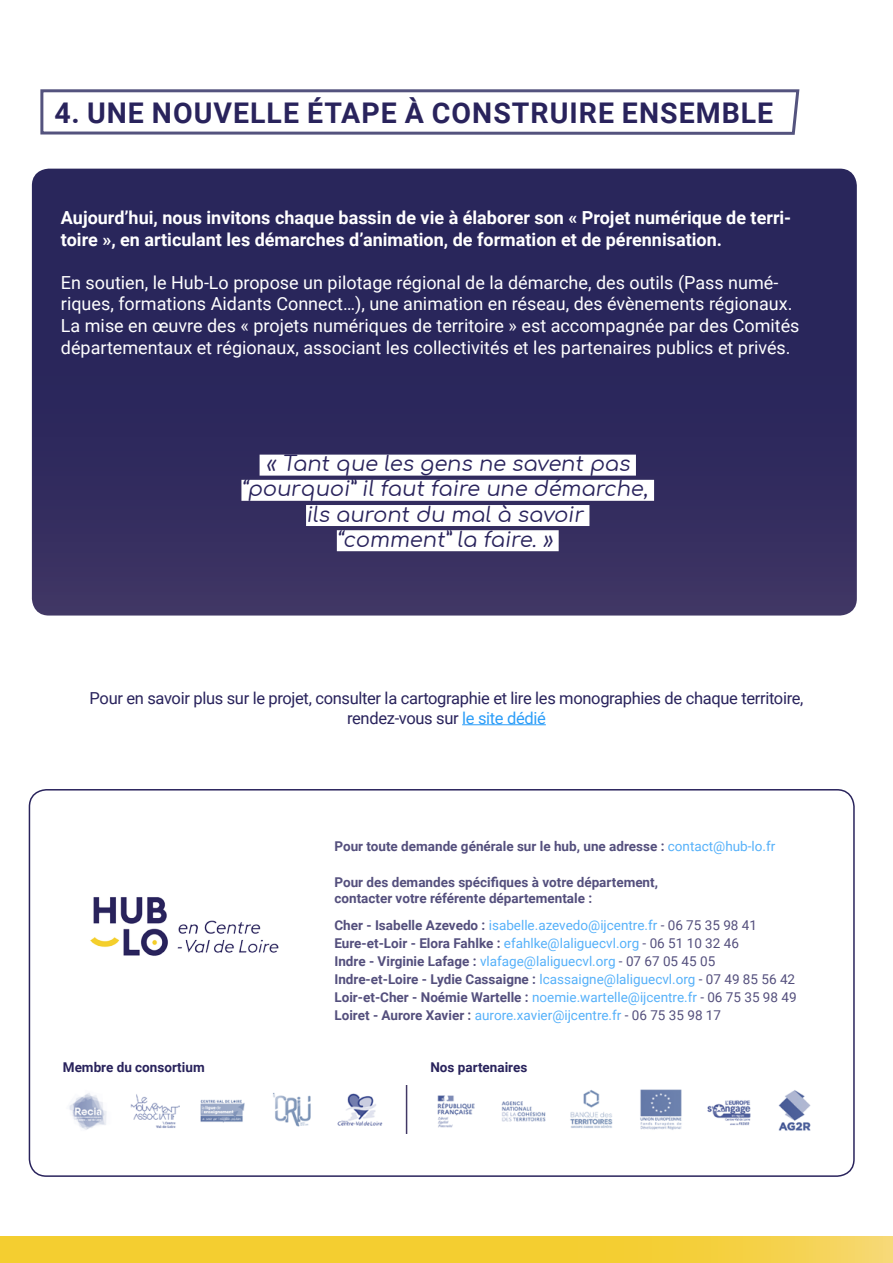
<style>
.page{position:relative;width:893px;height:1263px;background:#fff}
.page>*{position:absolute;margin:0;border:0;box-sizing:border-box;transform-origin:0 0}
.t1{font:700 28.5px "Roboto";letter-spacing:.035em;color:#29235c}
.t2{font:21px/25.2px "Comfortaa";color:#29235c;text-align:center}
.t3{font:18px/21.6px "Roboto";color:#fff}
.t4{font:700 18px/21.6px "Roboto";color:#fff}
.t5{font:16.5px "Roboto";letter-spacing:-.02em;color:#29235c}
.t6{font:13.5px/18px "Roboto";color:#2b9df8}
.t7{font:700 13.5px/16.5px "Roboto";color:#29235c}
.s1{color:#2b9df8}
.s2{font-weight:400;color:#2b9df8}
.s3{font-weight:700;color:#29235c}
.s4{color:#29235c}
</style>
<div class="page">
<div style="left:29px;top:789px;width:826px;height:388px;border:2px solid #29235c;border-radius:17px"></div>
<svg style="left:32px;top:169px;width:825px;height:446px;background:#2e295d"></svg>
<svg style="left:0;top:1236px;width:893px;height:27px;background:#f4cf38"></svg>
<div style="left:260px;top:455px;width:376px;height:21px;background:#fff"></div>
<div style="left:241px;top:480px;width:413px;height:21px;background:#fff"></div>
<div style="left:306px;top:505px;width:283px;height:21px;background:#fff"></div>
<div style="left:337px;top:530px;width:222px;height:21px;background:#fff"></div>
<svg style="left:40px;top:89px;width:760px;height:46px"></svg>
<hr style="left:462px;top:724px;width:84px;height:1px;background:#2b9df8">
<img style="left:90px;top:897px;width:189px;height:59px">
<img style="left:337px;top:1093px;width:46px;height:33px">
<img style="left:273px;top:1092px;width:38px;height:35px">
<img style="left:200px;top:1099px;width:45px;height:24px">
<img style="left:131px;top:1094px;width:49px;height:34px">
<img style="left:69px;top:1093px;width:38px;height:37px">
<img style="left:778px;top:1090px;width:33px;height:41px">
<img style="left:570px;top:1090px;width:43px;height:38px">
<img style="left:707px;top:1100px;width:44px;height:26px">
<img style="left:437px;top:1095px;width:38px;height:33px">
<img style="left:640px;top:1089px;width:42px;height:41px">
<img style="left:501px;top:1101px;width:45px;height:21px">
<hr style="left:406px;top:1085px;width:1px;height:49px;background:#413865">
<p class="t1" style="left:55px;top:93px;width:720px">4. UNE NOUVELLE ÉTAPE À CONSTRUIRE ENSEMBLE</p>
<p class="t4" style="left:61px;top:206px;width:732px">Aujourd’hui, nous invitons chaque bassin de vie à élaborer son « Projet numérique de terri&shy;toire », en articulant les démarches d’animation, de formation et de pérennisation.</p>
<p class="t3" style="left:61px;top:271px;width:740px">En soutien, le Hub-Lo propose un pilotage régional de la démarche, des outils (Pass numé&shy;riques, formations Aidants Connect…), une animation en réseau, des évènements régionaux.<br>La mise en œuvre des « projets numériques de territoire » est accompagnée par des Comités départementaux et régionaux, associant les collectivités et les partenaires publics et privés.</p>
<p class="t2" style="left:241px;top:448px;width:412px">« Tant que les gens ne savent pas “pourquoi” il faut faire une démarche, ils auront du mal à savoir</p>
<p class="t2" style="left:337px;top:524px;width:222px">“comment” la faire. »</p>
<p class="t5" style="left:90px;top:686px;width:715px">Pour en savoir plus sur le projet, consulter la cartographie et lire les monographies de chaque territoire,</p>
<p class="t5" style="left:347px;top:706px;width:200px">rendez-vous sur <span class="s1">le site dédié</span></p>
<p class="t7" style="left:334px;top:837px;width:442px">Pour toute demande générale sur le hub, une adresse : <span class="s2">contact@hub-lo.fr</span></p>
<p class="t7" style="left:334px;top:873px;width:325px">Pour des demandes spécifiques à votre département, contacter votre référente départementale :</p>
<p class="t6" style="left:334px;top:916px;width:464px"><span class="s3">Cher - Isabelle Azevedo :</span> isabelle.azevedo@ijcentre.fr <span class="s4">- 06 75 35 98 41<br></span><span class="s3">Eure-et-Loir - Elora Fahlke :</span> efahlke@laliguecvl.org <span class="s4">- 06 51 10 32 46<br></span><span class="s3">Indre - Virginie Lafage :</span> vlafage@laliguecvl.org <span class="s4">- 07 67 05 45 05<br></span><span class="s3">Indre-et-Loire - Lydie Cassaigne :</span> lcassaigne@laliguecvl.org <span class="s4">- 07 49 85 56 42<br></span><span class="s3">Loir-et-Cher - Noémie Wartelle :</span> noemie.wartelle@ijcentre.fr <span class="s4">- 06 75 35 98 49<br></span><span class="s3">Loiret - Aurore Xavier :</span> aurore.xavier@ijcentre.fr <span class="s4">- 06 75 35 98 17</span></p>
<p class="t7" style="left:63px;top:1059px;width:143px">Membre du consortium</p>
<p class="t7" style="left:430px;top:1059px;width:98px">Nos partenaires</p>
</div>
